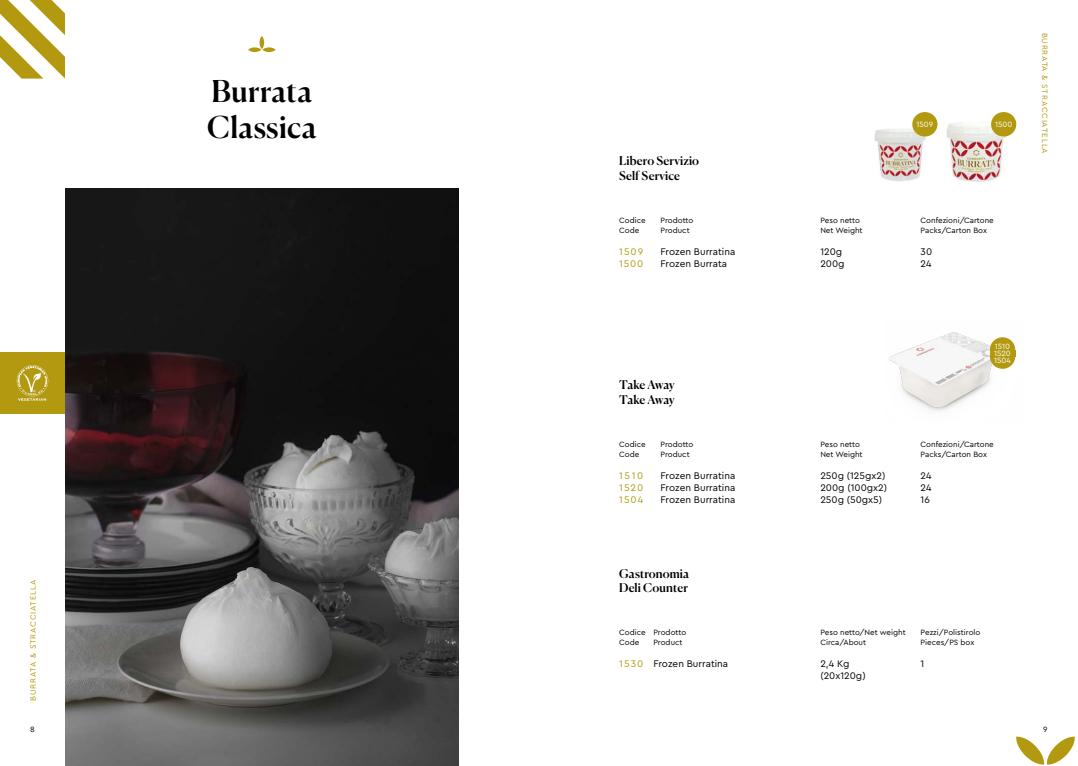
<style>
.page{position:relative;width:1078px;height:766px;background:#fff}
.page>*{position:absolute;margin:0;border:0;box-sizing:border-box;transform-origin:0 0}
.t1{font:500 30px/36px "Canela";letter-spacing:.01em;color:#000}
.t2{font:500 12px/14.4px "Canela";letter-spacing:.005em;color:#000}
.t3{font:500 12px/14.4px "Canela";letter-spacing:-.015em;color:#000}
.t4{font:10px/12px "Cera Pro";color:#000}
.t5{font:10px/12px "Cera Pro";letter-spacing:.1em;color:#b2990f;text-align:justify}
.t6{font:8px/9.6px "Cera Pro";color:#000}
.t7{font:8px "Cera Pro";letter-spacing:.1em;color:#b2990f}
.t8{font:8px/7px "Cera Pro";letter-spacing:-.005em;color:#fff;text-align:justify}
.s1{color:#b2990f}
</style>
<div class="page">
<img style="left:889px;top:332px;width:127px;height:79px">
<img style="left:946px;top:122px;width:64px;height:60px">
<img style="left:874px;top:127px;width:57px;height:54px">
<svg style="left:1016px;top:736px;width:58px;height:29px"></svg>
<svg style="left:248px;top:36px;width:27px;height:16px"></svg>
<div style="left:0;top:352px;width:65px;height:61px;background:#b2990f"></div>
<svg style="left:17px;top:365px;width:31px;height:35px"></svg>
<svg style="left:0;top:0;width:65px;height:79px"></svg>
<img style="left:65px;top:188px;width:393px;height:577px">
<div style="left:912px;top:112px;width:25px;height:24px;background:#b2990f;border-radius:50%"></div>
<div style="left:990px;top:112px;width:26px;height:24px;background:#b2990f;border-radius:50%"></div>
<div style="left:989px;top:337px;width:25px;height:24px;background:#b2990f;border-radius:50%"></div>
<div style="left:989px;top:344px;width:25px;height:25px;background:#b2990f;border-radius:50%"></div>
<div style="left:989px;top:350px;width:25px;height:6px;background:#b2990f"></div>
<h1 class="t1" style="left:207px;top:71px;width:111px">Burrata<br>Classica</h1>
<p class="t8" style="left:916px;top:120px;width:18px">1509</p>
<p class="t8" style="left:994px;top:120px;width:19px">1500</p>
<h2 class="t2" style="left:619px;top:153px;width:81px">Libero Servizio<br>Self Service</h2>
<p class="t6" style="left:619px;top:215px;width:28px">Codice<br>Code</p>
<p class="t6" style="left:660px;top:215px;width:34px">Prodotto<br>Product</p>
<p class="t6" style="left:820px;top:215px;width:44px">Peso netto<br>Net Weight</p>
<p class="t6" style="left:920px;top:215px;width:75px">Confezioni/Cartone<br>Packs/Carton Box</p>
<p class="t5" style="left:619px;top:245px;width:25px">1509<br>1500</p>
<p class="t4" style="left:660px;top:245px;width:76px">Frozen Burratina<br>Frozen Burrata</p>
<p class="t4" style="left:820px;top:245px;width:26px">120g<br>200g</p>
<p class="t4" style="left:920px;top:245px;width:13px">30<br>24</p>
<p class="t8" style="left:993px;top:342px;width:18px">1510<br>1520<br>1504</p>
<h2 class="t3" style="left:619px;top:376px;width:57px">Take Away<br>Take Away</h2>
<p class="t6" style="left:619px;top:439px;width:28px">Codice<br>Code</p>
<p class="t6" style="left:660px;top:439px;width:34px">Prodotto<br>Product</p>
<p class="t6" style="left:820px;top:439px;width:44px">Peso netto<br>Net Weight</p>
<p class="t6" style="left:920px;top:439px;width:75px">Confezioni/Cartone<br>Packs/Carton Box</p>
<p class="t5" style="left:619px;top:469px;width:25px">1510<br>1520<br>1504</p>
<p class="t4" style="left:660px;top:469px;width:76px;text-align:justify">Frozen Burratina Frozen Burratina Frozen Burratina</p>
<p class="t4" style="left:820px;top:469px;width:68px">250g (125gx2)<br>200g (100gx2)<br>250g (50gx5)</p>
<p class="t4" style="left:920px;top:469px;width:13px;text-align:justify">24<br>24<br>16</p>
<p class="t7" style="left:28px;top:700px;width:123px;rotate:-90deg">BURRATA &amp; STRACCIATELLA</p>
<h2 class="t2" style="left:619px;top:565px;width:71px">Gastronomia<br>Deli Counter</h2>
<p class="t6" style="left:619px;top:627px;width:28px">Codice<br>Code</p>
<p class="t6" style="left:653px;top:627px;width:34px">Prodotto<br>Product</p>
<p class="t6" style="left:820px;top:627px;width:87px">Peso netto/Net weight<br>Circa/About</p>
<p class="t6" style="left:920px;top:627px;width:61px">Pezzi/Polistirolo<br>Pieces/PS box</p>
<p class="t4" style="left:619px;top:657px;width:110px"><span class="s1">1530</span> Frozen Burratina</p>
<p class="t4" style="left:820px;top:657px;width:47px">2,4 Kg (20x120g)</p>
<p class="t4" style="left:920px;top:657px;width:5px">1</p>
<p class="t7" style="left:1049px;top:32px;width:123px;rotate:90deg">BURRATA &amp; STRACCIATELLA</p>
<p class="t6" style="left:30px;top:723px;width:6px">8</p>
<p class="t6" style="left:1042px;top:723px;width:6px">9</p>
</div>
